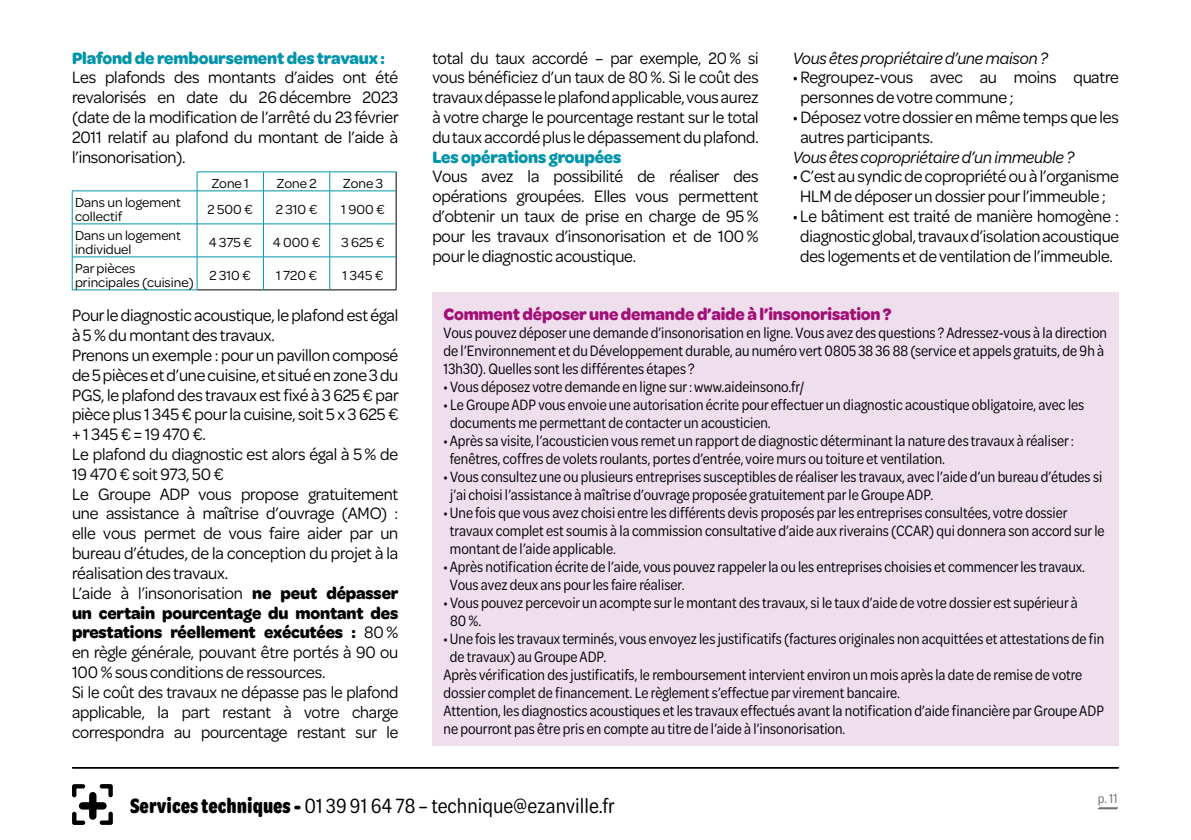
<style>
.page{position:relative;width:1191px;height:840px;background:#fff}
.page>*{position:absolute;margin:0;border:0;box-sizing:border-box;transform-origin:0 0}
.t1{font:22px "Omnes Narrow";color:#000}
.t2{font:17.6px/19.8px "Omnes";letter-spacing:-.01em;color:#000;scale:.95 1}
.t3{font:17.6px/19.8px "Omnes";letter-spacing:-.01em;color:#000;text-align:justify;scale:.93 1}
.t4{font:17.6px/19.8px "Omnes";letter-spacing:-.01em;color:#000;text-align:center;scale:.94 1}
.t5{font:italic 17.6px "Omnes";letter-spacing:-.01em;color:#000;scale:.95 1}
.t6{font:700 17.6px "Omnes";letter-spacing:-.01em;color:#0094aa;scale:.95 1}
.t7{font:700 17.6px "Omnes";letter-spacing:-.01em;color:#a21077;scale:.95 1}
.t8{font:16px/18px "Omnes Cond";color:#000;scale:.95 1}
.t9{font:14px/14px "Omnes";color:#000}
.t10{font:14px "Omnes Narrow";color:#706f6f}
.s1{font-weight:700}
</style>
<div class="page">
<svg style="left:1098px;top:807px;width:20px;height:2px"></svg>
<svg style="left:72px;top:767px;width:1047px;height:1px"></svg>
<svg style="left:72px;top:784px;width:41px;height:40px"></svg>
<div style="left:432px;top:291px;width:687px;height:454px;background:#efdfed"></div>
<svg style="left:396px;top:172px;width:1px;height:19px"></svg>
<hr style="left:396px;top:191px;width:1px;height:33px;background:#000">
<hr style="left:396px;top:224px;width:1px;height:33px;background:#000">
<hr style="left:396px;top:257px;width:1px;height:32px;background:#000">
<hr style="left:197px;top:289px;width:66px;height:1px;background:#000">
<hr style="left:263px;top:289px;width:67px;height:1px;background:#000">
<hr style="left:330px;top:289px;width:66px;height:1px;background:#000">
<hr style="left:197px;top:171px;width:66px;height:1px;background:#0094aa">
<svg style="left:197px;top:172px;width:1px;height:18px"></svg>
<hr style="left:263px;top:171px;width:67px;height:1px;background:#0094aa">
<svg style="left:263px;top:172px;width:1px;height:18px"></svg>
<hr style="left:330px;top:171px;width:66px;height:1px;background:#0094aa">
<svg style="left:329px;top:172px;width:1px;height:18px"></svg>
<hr style="left:263px;top:191px;width:1px;height:32px;background:#0094aa">
<hr style="left:329px;top:191px;width:1px;height:32px;background:#0094aa">
<hr style="left:263px;top:224px;width:1px;height:32px;background:#0094aa">
<hr style="left:329px;top:224px;width:1px;height:32px;background:#0094aa">
<hr style="left:263px;top:257px;width:1px;height:32px;background:#0094aa">
<hr style="left:329px;top:257px;width:1px;height:32px;background:#0094aa">
<hr style="left:197px;top:190px;width:66px;height:1px;background:#0094aa">
<hr style="left:263px;top:190px;width:67px;height:1px;background:#0094aa">
<hr style="left:330px;top:190px;width:66px;height:1px;background:#0094aa">
<hr style="left:197px;top:223px;width:66px;height:1px;background:#0094aa">
<hr style="left:263px;top:223px;width:67px;height:1px;background:#0094aa">
<hr style="left:330px;top:223px;width:66px;height:1px;background:#0094aa">
<hr style="left:197px;top:256px;width:66px;height:1px;background:#0094aa">
<hr style="left:263px;top:256px;width:67px;height:1px;background:#0094aa">
<hr style="left:330px;top:256px;width:66px;height:1px;background:#0094aa">
<hr style="left:72px;top:190px;width:125px;height:1px;background:#0094aa">
<hr style="left:72px;top:223px;width:125px;height:1px;background:#0094aa">
<hr style="left:72px;top:256px;width:125px;height:1px;background:#0094aa">
<hr style="left:72px;top:191px;width:1px;height:33px;background:#0094aa">
<hr style="left:197px;top:191px;width:1px;height:32px;background:#0094aa">
<hr style="left:72px;top:224px;width:1px;height:33px;background:#0094aa">
<hr style="left:197px;top:224px;width:1px;height:32px;background:#0094aa">
<hr style="left:72px;top:257px;width:1px;height:32px;background:#0094aa">
<hr style="left:197px;top:257px;width:1px;height:32px;background:#0094aa">
<hr style="left:72px;top:289px;width:125px;height:1px;background:#0094aa">
<p class="t6" style="left:72px;top:45px;width:331px">Plafond de remboursement des travaux :</p>
<p class="t2" style="left:72px;top:67px;width:345px;text-align:justify">Les plafonds des montants d’aides ont été revalorisés en date du 26 décembre 2023 (date de la modification de l’arrêté du 23 février 2011 relatif au plafond du montant de l’aide à l’insonorisation).</p>
<p class="t9" style="left:211px;top:175px;width:39px">Zone 1</p>
<p class="t9" style="left:276px;top:175px;width:42px">Zone 2</p>
<p class="t9" style="left:343px;top:175px;width:42px">Zone 3</p>
<p class="t9" style="left:75px;top:194px;width:107px">Dans un logement collectif</p>
<p class="t9" style="left:208px;top:201px;width:47px">2 500 €</p>
<p class="t9" style="left:276px;top:201px;width:43px">2 310 €</p>
<p class="t9" style="left:341px;top:201px;width:45px">1 900 €</p>
<p class="t9" style="left:75px;top:227px;width:107px">Dans un logement individuel</p>
<p class="t9" style="left:209px;top:234px;width:44px">4 375 €</p>
<p class="t9" style="left:273px;top:234px;width:49px">4 000 €</p>
<p class="t9" style="left:341px;top:234px;width:45px">3 625 €</p>
<p class="t9" style="left:75px;top:260px;width:120px">Par pièces principales (cuisine)</p>
<p class="t9" style="left:209px;top:267px;width:43px">2 310 €</p>
<p class="t9" style="left:276px;top:267px;width:43px">1 720 €</p>
<p class="t9" style="left:342px;top:267px;width:42px">1 345 €</p>
<p class="t2" style="left:72px;top:304px;width:345px">Pour le diagnostic acoustique, le plafond est égal à 5 % du montant des travaux.<br>Prenons un exemple : pour un pavillon composé de 5 pièces et d’une cuisine, et situé en zone 3 du PGS, le plafond des travaux est fixé à 3 625 € par pièce plus 1 345 € pour la cuisine, soit 5 x 3 625 € + 1 345 € = 19 470 €.<br>Le plafond du diagnostic est alors égal à 5 % de 19 470 € soit 973, 50 €<br>Le Groupe ADP vous propose gratuitement une assistance à maîtrise d’ouvrage (AMO) : elle vous permet de vous faire aider par un bureau d’études, de la conception du projet à la réalisation des travaux.<br>L’aide à l’insonorisation <span class="s1">ne peut dépasser un certain pourcentage du montant des prestations réellement exécutées :</span> 80 % en règle générale, pouvant être portés à 90 ou 100 % sous conditions de ressources.<br>Si le coût des travaux ne dépasse pas le plafond applicable, la part restant à votre charge correspondra au pourcentage restant sur le</p>
<p class="t3" style="left:432px;top:47px;width:352px">total du taux accordé – par exemple, 20 % si vous bénéficiez d’un taux de 80 %. Si le coût des travaux dépasse le plafond applicable, vous aurez à votre charge le pourcentage restant sur le total du taux accordé plus le dépassement du plafond.</p>
<p class="t6" style="left:432px;top:144px;width:200px">Les opérations groupées</p>
<p class="t2" style="left:432px;top:166px;width:345px;text-align:justify">Vous avez la possibilité de réaliser des opérations groupées. Elles vous permettent d’obtenir un taux de prise en charge de 95 % pour les travaux d’insonorisation et de 100 % pour le diagnostic acoustique.</p>
<p class="t5" style="left:792px;top:46px;width:270px">Vous êtes propriétaire d’une maison ?</p>
<p class="t2" style="left:800px;top:67px;width:337px;text-indent:-8px">• Regroupez-vous avec au moins quatre personnes de votre commune ;</p>
<p class="t2" style="left:800px;top:106px;width:337px;text-indent:-8px">• Déposez votre dossier en même temps que les autres participants.</p>
<p class="t5" style="left:792px;top:145px;width:298px">Vous êtes copropriétaire d’un immeuble ?</p>
<p class="t2" style="left:792px;top:166px;width:345px;text-align:center">• C’est au syndic de copropriété ou à l’organisme<br>HLM de déposer un dossier pour l’immeuble ;</p>
<p class="t4" style="left:792px;top:205px;width:349px">• Le bâtiment est traité de manière homogène : diagnostic global, travaux d’isolation acoustique des logements et de ventilation de l’immeuble.</p>
<p class="t7" style="left:443px;top:301px;width:473px">Comment déposer une demande d’aide à l’insonorisation ?</p>
<p class="t8" style="left:443px;top:322px;width:700px">Vous pouvez déposer une demande d’insonorisation en ligne. Vous avez des questions ? Adressez-vous à la direction de l’Environnement et du Développement durable, au numéro vert 0805 38 36 88 (service et appels gratuits, de 9h à<br>13h30). Quelles sont les différentes étapes ?</p>
<p class="t8" style="left:443px;top:376px;width:381px">• Vous déposez votre demande en ligne sur : www.aideinsono.fr/</p>
<p class="t8" style="left:450px;top:394px;width:669px;text-indent:-7px">• Le Groupe ADP vous envoie une autorisation écrite pour effectuer un diagnostic acoustique obligatoire, avec les documents me permettant de contacter un acousticien.</p>
<p class="t8" style="left:450px;top:430px;width:658px;text-indent:-6px">• Après sa visite, l’acousticien vous remet un rapport de diagnostic déterminant la nature des travaux à réaliser : fenêtres, coffres de volets roulants, portes d’entrée, voire murs ou toiture et ventilation.</p>
<p class="t8" style="left:450px;top:466px;width:688px;text-indent:-6px">• Vous consultez une ou plusieurs entreprises susceptibles de réaliser les travaux, avec l’aide d’un bureau d’études si j’ai choisi l’assistance à maîtrise d’ouvrage proposée gratuitement par le Groupe ADP.</p>
<p class="t8" style="left:450px;top:502px;width:690px;text-indent:-6px">• Une fois que vous avez choisi entre les différents devis proposés par les entreprises consultées, votre dossier travaux complet est soumis à la commission consultative d’aide aux riverains (CCAR) qui donnera son accord sur le montant de l’aide applicable.</p>
<p class="t8" style="left:450px;top:556px;width:670px;text-indent:-6px">• Après notification écrite de l’aide, vous pouvez rappeler la ou les entreprises choisies et commencer les travaux.<br>Vous avez deux ans pour les faire réaliser.</p>
<p class="t8" style="left:450px;top:592px;width:662px;text-indent:-6px">• Vous pouvez percevoir un acompte sur le montant des travaux, si le taux d’aide de votre dossier est supérieur à<br>80%.</p>
<p class="t8" style="left:443px;top:628px;width:697px">• Une fois les travaux terminés, vous envoyez les justificatifs (factures originales non acquittées et attestations de fin</p>
<p class="t8" style="left:450px;top:646px;width:166px">de travaux) au Groupe ADP.</p>
<p class="t8" style="left:443px;top:664px;width:674px">Après vérification des justificatifs, le remboursement intervient environ un mois après la date de remise de votre</p>
<p class="t8" style="left:443px;top:682px;width:482px">dossier complet de financement. Le règlement s’effectue par virement bancaire.</p>
<p class="t8" style="left:443px;top:700px;width:696px">Attention, les diagnostics acoustiques et les travaux effectués avant la notification d’aide financière par Groupe ADP</p>
<p class="t8" style="left:443px;top:718px;width:424px">ne pourront pas être pris en compte au titre de l’aide à l’insonorisation.</p>
<h1 class="t1" style="left:130px;top:790px;width:486px"><span class="s1">Services techniques -</span> 01 39 91 64 78 – technique@ezanville.fr</h1>
<p class="t10" style="left:1098px;top:789px;width:22px">p. 11</p>
</div>
